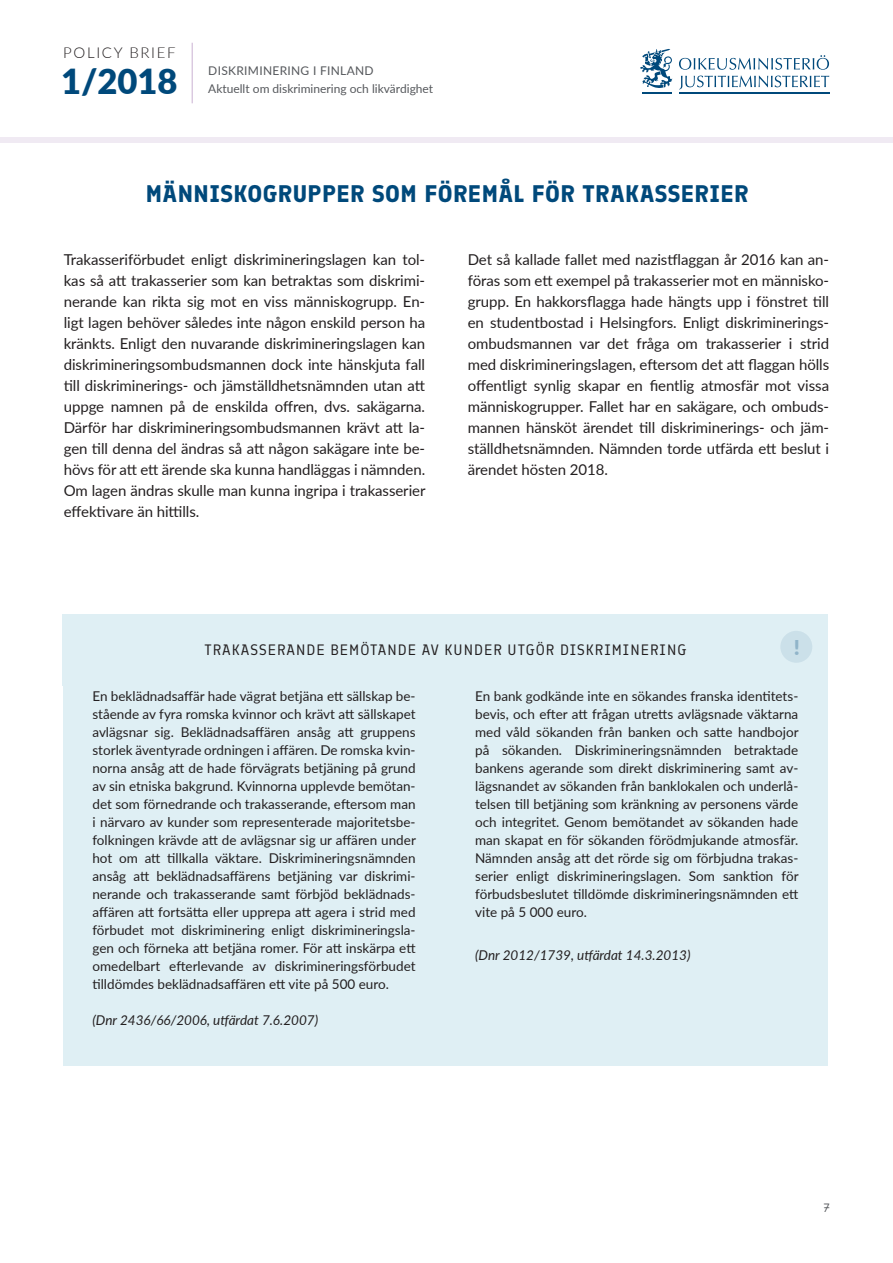
<style>
.page{position:relative;width:893px;height:1263px;background:#fff}
.page>*{position:absolute;margin:0;border:0;box-sizing:border-box;transform-origin:0 0}
.t1{font:800 34.5px "Lato";color:#00497b}
.t2{font:700 24px "Finlandica";letter-spacing:.02em;color:#00497b}
.t3{font:800 21px "Lato";color:#00497b}
.t4{font:15px/21px "Lato";letter-spacing:-.005em;color:#231f20;text-align:justify}
.t5{font:15px "Finlandica";letter-spacing:.07em;color:#231f20}
.t6{font:300 15px "Lato";letter-spacing:.11em;color:#231f20}
.t7{font:13.5px/18px "Lato";color:#231f20;text-align:justify}
.t8{font:italic 13.5px "Lato";color:#231f20}
.t9{font:12px/18px "Lato";color:#55585c}
.t10{font:12px "Finlandica";color:#55585c}
</style>
<div class="page">
<div style="left:0;top:137px;width:893px;height:5px;background:#f0eaf3"></div>
<hr style="left:192px;top:43px;width:1px;height:60px;background:#79388e">
<svg style="left:640px;top:49px;width:32px;height:39px"></svg>
<svg style="left:679px;top:55px;width:150px;height:15px"></svg>
<hr style="left:643px;top:92px;width:29px;height:2px;background:#00497b">
<hr style="left:679px;top:92px;width:150px;height:2px;background:#00497b">
<svg style="left:679px;top:76px;width:150px;height:13px"></svg>
<div style="left:445px;top:657px;width:383px;height:409px;background:#dfeff4"></div>
<div style="left:63px;top:657px;width:382px;height:409px;background:#dfeff4"></div>
<div style="left:63px;top:614px;width:765px;height:72px;background:#dfeff4"></div>
<div style="left:780px;top:631px;width:32px;height:32px;background:#cbe0e9;border-radius:50%"></div>
<p class="t6" style="left:63px;top:42px;width:114px">POLICY BRIEF</p>
<h1 class="t1" style="left:61px;top:55px;width:118px">1/2018</h1>
<p class="t9" style="left:208px;top:61px;width:226px">DISKRIMINERING I FINLAND<br>Aktuellt om diskriminering och likvärdighet</p>
<p class="t2" style="left:146px;top:179px;width:604px">MÄNNISKOGRUPPER SOM FÖREMÅL FÖR TRAKASSERIER</p>
<p class="t4" style="left:64px;top:248px;width:363px">Trakasseriförbudet enligt diskrimineringslagen kan tol&shy;kas så att trakasserier som kan betraktas som diskrimi&shy;nerande kan rikta sig mot en viss människogrupp. En&shy;ligt lagen behöver således inte någon enskild person ha kränkts. Enligt den nuvarande diskrimineringslagen kan diskrimineringsombudsmannen dock inte hänskjuta fall till diskriminerings- och jämställdhetsnämnden utan att uppge namnen på de enskilda offren, dvs. sakägarna.<br>Därför har diskrimineringsombudsmannen krävt att la&shy;gen till denna del ändras så att någon sakägare inte be&shy;hövs för att ett ärende ska kunna handläggas i nämnden.<br>Om lagen ändras skulle man kunna ingripa i trakasserier effektivare än hittills.</p>
<p class="t4" style="left:468px;top:248px;width:363px">Det så kallade fallet med nazistflaggan år 2016 kan an&shy;föras som ett exempel på trakasserier mot en människo&shy;grupp. En hakkorsflagga hade hängts upp i fönstret till en studentbostad i Helsingfors. Enligt diskriminerings&shy;ombudsmannen var det fråga om trakasserier i strid med diskrimineringslagen, eftersom det att flaggan hölls offentligt synlig skapar en fientlig atmosfär mot vissa människogrupper. Fallet har en sakägare, och ombuds&shy;mannen hänsköt ärendet till diskriminerings- och jäm&shy;ställdhetsnämnden. Nämnden torde utfärda ett beslut i ärendet hösten 2018.</p>
<p class="t5" style="left:204px;top:641px;width:483px">TRAKASSERANDE BEMÖTANDE AV KUNDER UTGÖR DISKRIMINERING</p>
<h3 class="t3" style="left:793px;top:632px;width:8px">!</h3>
<p class="t7" style="left:92px;top:686px;width:325px">En beklädnadsaffär hade vägrat betjäna ett sällskap be&shy;stående av fyra romska kvinnor och krävt att sällskapet avlägsnar sig. Beklädnadsaffären ansåg att gruppens storlek äventyrade ordningen i affären. De romska kvin&shy;norna ansåg att de hade förvägrats betjäning på grund av sin etniska bakgrund. Kvinnorna upplevde bemötan&shy;det som förnedrande och trakasserande, eftersom man i närvaro av kunder som representerade majoritetsbe&shy;folkningen krävde att de avlägsnar sig ur affären under hot om att tillkalla väktare. Diskrimineringsnämnden ansåg att beklädnadsaffärens betjäning var diskrimi&shy;nerande och trakasserande samt förbjöd beklädnads&shy;affären att fortsätta eller upprepa att agera i strid med förbudet mot diskriminering enligt diskrimineringsla&shy;gen och förneka att betjäna romer. För att inskärpa ett omedelbart efterlevande av diskrimineringsförbudet tilldömdes beklädnadsaffären ett vite på 500 euro.</p>
<p class="t8" style="left:92px;top:1010px;width:227px">(Dnr 2436/66/2006, utfärdat 7.6.2007)</p>
<p class="t7" style="left:475px;top:686px;width:325px">En bank godkände inte en sökandes franska identitets&shy;bevis, och efter att frågan utretts avlägsnade väktarna med våld sökanden från banken och satte handbojor på sökanden. Diskrimineringsnämnden betraktade bankens agerande som direkt diskriminering samt av&shy;lägsnandet av sökanden från banklokalen och underlå&shy;telsen till betjäning som kränkning av personens värde och integritet. Genom bemötandet av sökanden hade man skapat en för sökanden förödmjukande atmosfär.<br>Nämnden ansåg att det rörde sig om förbjudna trakas&shy;serier enligt diskrimineringslagen. Som sanktion för förbudsbeslutet tilldömde diskrimineringsnämnden ett vite på 5 000 euro.</p>
<p class="t8" style="left:475px;top:945px;width:217px">(Dnr 2012/1739, utfärdat 14.3.2013)</p>
<p class="t10" style="left:824px;top:1201px;width:8px">7</p>
</div>
